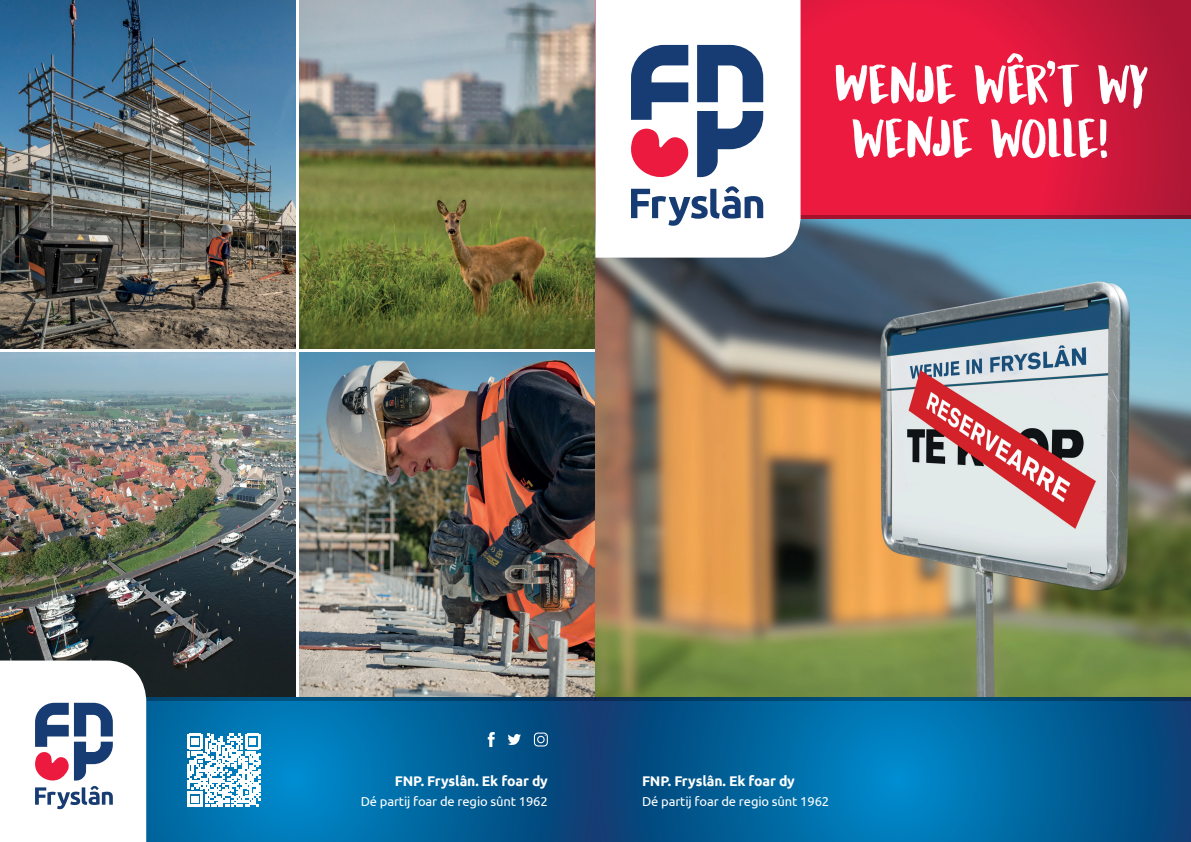
<style>
.page{position:relative;width:1191px;height:842px;background:#fff}
.page>*{position:absolute;margin:0;border:0;box-sizing:border-box;transform-origin:0 0}
.t1{font:56px/54px "Mandarin Whispers";color:#fff;text-align:center}
.t2{font:700 14px "Ubuntu";letter-spacing:-.01em;color:#fff}
.t3{font:13px "Ubuntu";letter-spacing:-.01em;color:#fff}
</style>
<div class="page">
<img style="left:0;top:0;width:296px;height:349px">
<img style="left:300px;top:353px;width:295px;height:344px">
<img style="left:300px;top:0;width:295px;height:349px">
<img style="left:0;top:353px;width:296px;height:344px">
<img style="left:595px;top:218px;width:596px;height:479px">
<svg style="left:800px;top:0;width:391px;height:215px;background:#dd193d"></svg>
<svg style="left:146px;top:701px;width:449px;height:141px;background:#0267a1"></svg>
<svg style="left:595px;top:701px;width:596px;height:141px;background:#02629b"></svg>
<svg style="left:146px;top:697px;width:449px;height:4px;background:#01446f"></svg>
<svg style="left:595px;top:697px;width:596px;height:4px;background:#01416a"></svg>
<hr style="left:598px;top:215px;width:593px;height:3px;background:#b2b3b7">
<svg style="left:507px;top:734px;width:14px;height:11px"></svg>
<svg style="left:488px;top:732px;width:7px;height:15px"></svg>
<svg style="left:534px;top:732px;width:14px;height:14px"></svg>
<svg style="left:595px;top:0;width:205px;height:258px"></svg>
<svg style="left:628px;top:45px;width:135px;height:181px"></svg>
<svg style="left:187px;top:734px;width:73px;height:73px"></svg>
<svg style="left:0;top:660px;width:146px;height:150px"></svg>
<h1 class="t1" style="left:834px;top:58px;width:315px">WENJE WÊR’T WY<br>WENJE WOLLE!</h1>
<p class="t2" style="left:395px;top:772px;width:154px">FNP. Fryslân. Ek foar dy</p>
<p class="t2" style="left:642px;top:772px;width:154px">FNP. Fryslân. Ek foar dy</p>
<p class="t3" style="left:361px;top:793px;width:189px">Dé partij foar de regio sûnt 1962</p>
<p class="t3" style="left:642px;top:793px;width:189px">Dé partij foar de regio sûnt 1962</p>
</div>
